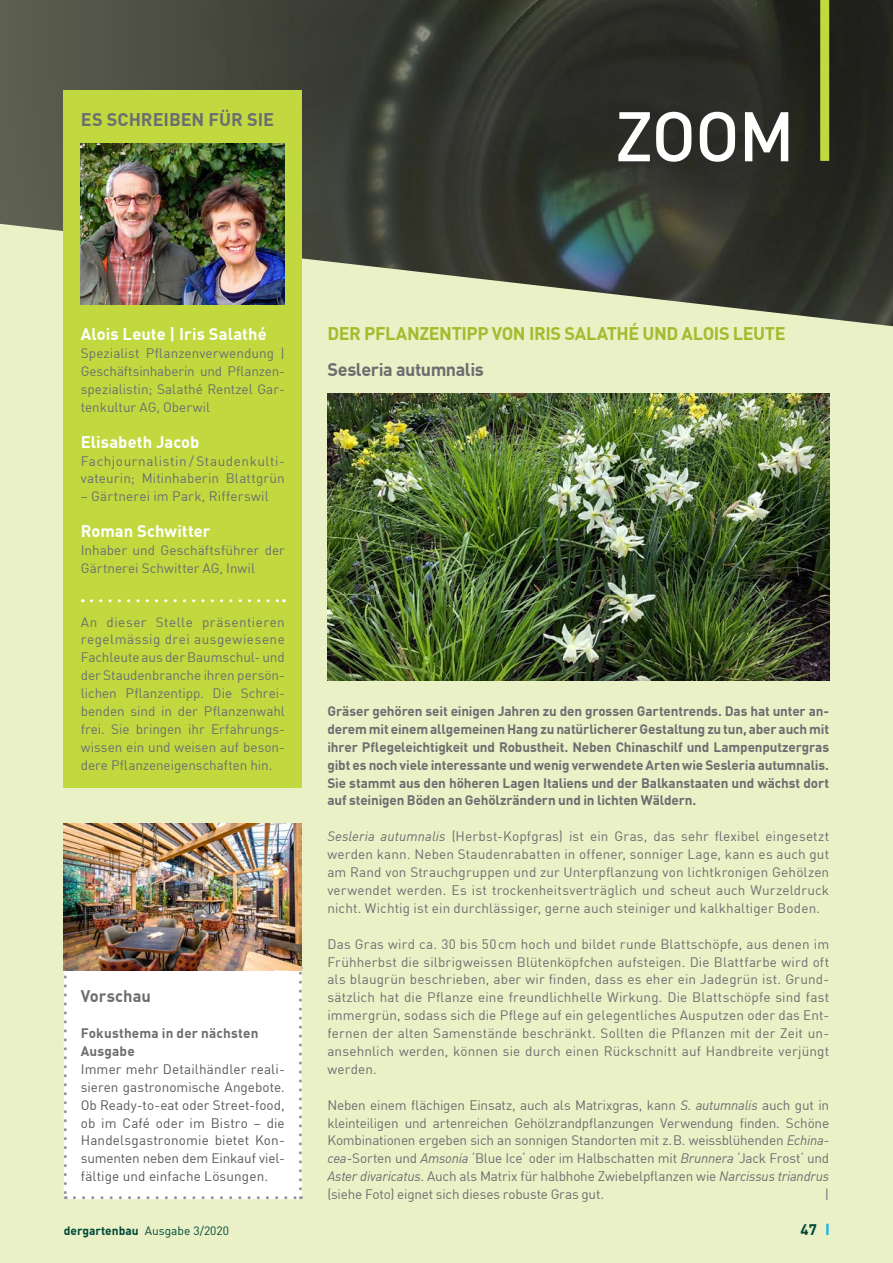
<style>
.page{position:relative;width:893px;height:1263px;background:#eaf1c6}
.page>*{position:absolute;margin:0;border:0;box-sizing:border-box;transform-origin:0 0}
.t1{font:500 69px "DIN Offc Pro";color:#fff}
.t2{font:700 18px "DIN Offc Pro";letter-spacing:-.025em;color:#a3bb2c}
.t3{font:700 18px "DIN Offc Pro";letter-spacing:-.015em;color:#6c6d70}
.t4{font:700 16.5px "DIN Offc Pro";letter-spacing:.005em;color:#fff}
.t5{font:700 16.5px "DIN Offc Pro";letter-spacing:.005em;color:#6c6d70}
.t6{font:700 15px "DIN Offc Pro";color:#004839}
.t7{font:13.5px/17.9px "DIN Offc Pro";letter-spacing:.005em;color:#6c6d70;text-align:justify}
.t8{font:700 13.5px/17.9px "DIN Offc Pro";letter-spacing:-.01em;color:#6c6d70;text-align:justify}
.t9{font:13.5px/17.9px "DIN Offc Pro";letter-spacing:.005em;color:#57585a;text-align:justify}
.t10{font:13.5px/17.9px "DIN Offc Pro";letter-spacing:.035em;color:#6c6d70}
.t11{font:700 13.5px/17.9px "DIN Offc Pro";letter-spacing:.015em;color:#6c6d70}
.t12{font:12px "DIN Offc Pro";color:#004839}
.s1{font-style:italic}
.s2{font-weight:700}
</style>
<div class="page">
<img style="left:0;top:0;width:893px;height:328px">
<div style="left:820px;top:0;width:9px;height:161px;background:#c2d83f"></div>
<svg style="left:826px;top:1224px;width:2px;height:11px"></svg>
<div style="left:64px;top:90px;width:238px;height:698px;background:#c2d83f"></div>
<svg style="left:91px;top:599px;width:193px;height:3px"></svg>
<img style="left:81px;top:143px;width:204px;height:161px">
<img style="left:327px;top:394px;width:502px;height:286px">
<div style="left:64px;top:968px;width:238px;height:231px;background:#fff"></div>
<svg style="left:64px;top:977px;width:3px;height:222px"></svg>
<svg style="left:74px;top:1196px;width:227px;height:3px"></svg>
<svg style="left:299px;top:970px;width:3px;height:219px"></svg>
<img style="left:64px;top:823px;width:238px;height:147px">
<h2 class="t3" style="left:81px;top:104px;width:195px">ES SCHREIBEN FÜR SIE</h2>
<h1 class="t1" style="left:615px;top:80px;width:181px">ZOOM</h1>
<p class="t4" style="left:81px;top:320px;width:187px">Alois Leute | Iris Salathé</p>
<p class="t7" style="left:81px;top:343px;width:206px">Spezialist Pflanzenverwendung | Geschäftsinhaberin und Pflanzen&shy;spezialistin; Salathé Rentzel Gar&shy;tenkultur AG, Oberwil</p>
<p class="t4" style="left:81px;top:428px;width:120px">Elisabeth Jacob</p>
<p class="t10" style="left:81px;top:450px;width:206px">Fachjournalistin / Staudenkulti&shy;vateurin; Mitinhaberin Blattgrün</p>
<p class="t7" style="left:81px;top:486px;width:189px">– Gärtnerei im Park, Rifferswil</p>
<p class="t4" style="left:81px;top:517px;width:131px">Roman Schwitter</p>
<p class="t7" style="left:81px;top:540px;width:206px">Inhaber und Geschäftsführer der<br>Gärtnerei Schwitter AG, Inwil</p>
<p class="t7" style="left:81px;top:611px;width:206px">An dieser Stelle präsentieren regelmässig drei ausgewiesene Fachleute aus der Baumschul- und der Staudenbranche ihren persön&shy;lichen Pflanzentipp. Die Schrei&shy;benden sind in der Pflanzenwahl frei. Sie bringen ihr Erfahrungs&shy;wissen ein und weisen auf beson&shy;dere Pflanzeneigenschaften hin.</p>
<p class="t5" style="left:81px;top:982px;width:72px">Vorschau</p>
<p class="t11" style="left:81px;top:1022px;width:179px">Fokusthema in der nächsten<br>Ausgabe</p>
<p class="t9" style="left:81px;top:1059px;width:206px">Immer mehr Detailhändler reali&shy;sieren gastronomische Angebote.<br>Ob Ready-to-eat oder Street-food, ob im Café oder im Bistro – die Handelsgastronomie bietet Kon&shy;sumenten neben dem Einkauf viel&shy;fältige und einfache Lösungen.</p>
<h2 class="t2" style="left:327px;top:319px;width:460px">DER PFLANZENTIPP VON IRIS SALATHÉ UND ALOIS LEUTE</h2>
<h2 class="t3" style="left:327px;top:354px;width:158px">Sesleria autumnalis</h2>
<p class="t8" style="left:327px;top:700px;width:503px">Gräser gehören seit einigen Jahren zu den grossen Gartentrends. Das hat unter an&shy;derem mit einem allgemeinen Hang zu natürlicherer Gestaltung zu tun, aber auch mit ihrer Pflegeleichtigkeit und Robustheit. Neben Chinaschilf und Lampenputzergras gibt es noch viele interessante und wenig verwendete Arten wie Sesleria autumnalis.<br>Sie stammt aus den höheren Lagen Italiens und der Balkanstaaten und wächst dort auf steinigen Böden an Gehölzrändern und in lichten Wäldern.</p>
<p class="t7" style="left:327px;top:826px;width:503px"><span class="s1">Sesleria autumnalis</span> (Herbst-Kopfgras) ist ein Gras, das sehr flexibel eingesetzt werden kann. Neben Staudenrabatten in offener, sonniger Lage, kann es auch gut am Rand von Strauchgruppen und zur Unterpflanzung von lichtkronigen Gehölzen verwendet werden. Es ist trockenheitsverträglich und scheut auch Wurzeldruck nicht. Wichtig ist ein durchlässiger, gerne auch steiniger und kalkhaltiger Boden.</p>
<p class="t7" style="left:327px;top:933px;width:503px">Das Gras wird ca. 30 bis 50cm hoch und bildet runde Blattschöpfe, aus denen im Frühherbst die silbrigweissen Blütenköpfchen aufsteigen. Die Blattfarbe wird oft als blaugrün beschrieben, aber wir finden, dass es eher ein Jadegrün ist. Grund&shy;sätzlich hat die Pflanze eine freundlichhelle Wirkung. Die Blattschöpfe sind fast immergrün, sodass sich die Pflege auf ein gelegentliches Ausputzen oder das Ent&shy;fernen der alten Samenstände beschränkt. Sollten die Pflanzen mit der Zeit un&shy;ansehnlich werden, können sie durch einen Rückschnitt auf Handbreite verjüngt werden.</p>
<p class="t7" style="left:327px;top:1094px;width:503px">Neben einem flächigen Einsatz, auch als Matrixgras, kann <span class="s1">S. autumnalis</span> auch gut in kleinteiligen und artenreichen Gehölzrandpflanzungen Verwendung finden. Schöne Kombinationen ergeben sich an sonnigen Standorten mit z.B. weissblühenden <span class="s1">Echina&shy;cea</span>-Sorten und <span class="s1">Amsonia</span> ‘Blue Ice‘ oder im Halbschatten mit <span class="s1">Brunnera</span> ‘Jack Frost‘ und <span class="s1">Aster divaricatus</span>. Auch als Matrix für halbhohe Zwiebelpflanzen wie <span class="s1">Narcissus triandrus </span>(siehe Foto) eignet sich dieses robuste Gras gut.</p>
<p class="t7" style="left:825px;top:1184px;width:6px">|</p>
<p class="t12" style="left:64px;top:1221px;width:167px"><span class="s2">dergartenbau</span> Ausgabe 3/2020</p>
<p class="t6" style="left:801px;top:1217px;width:18px">47</p>
</div>
